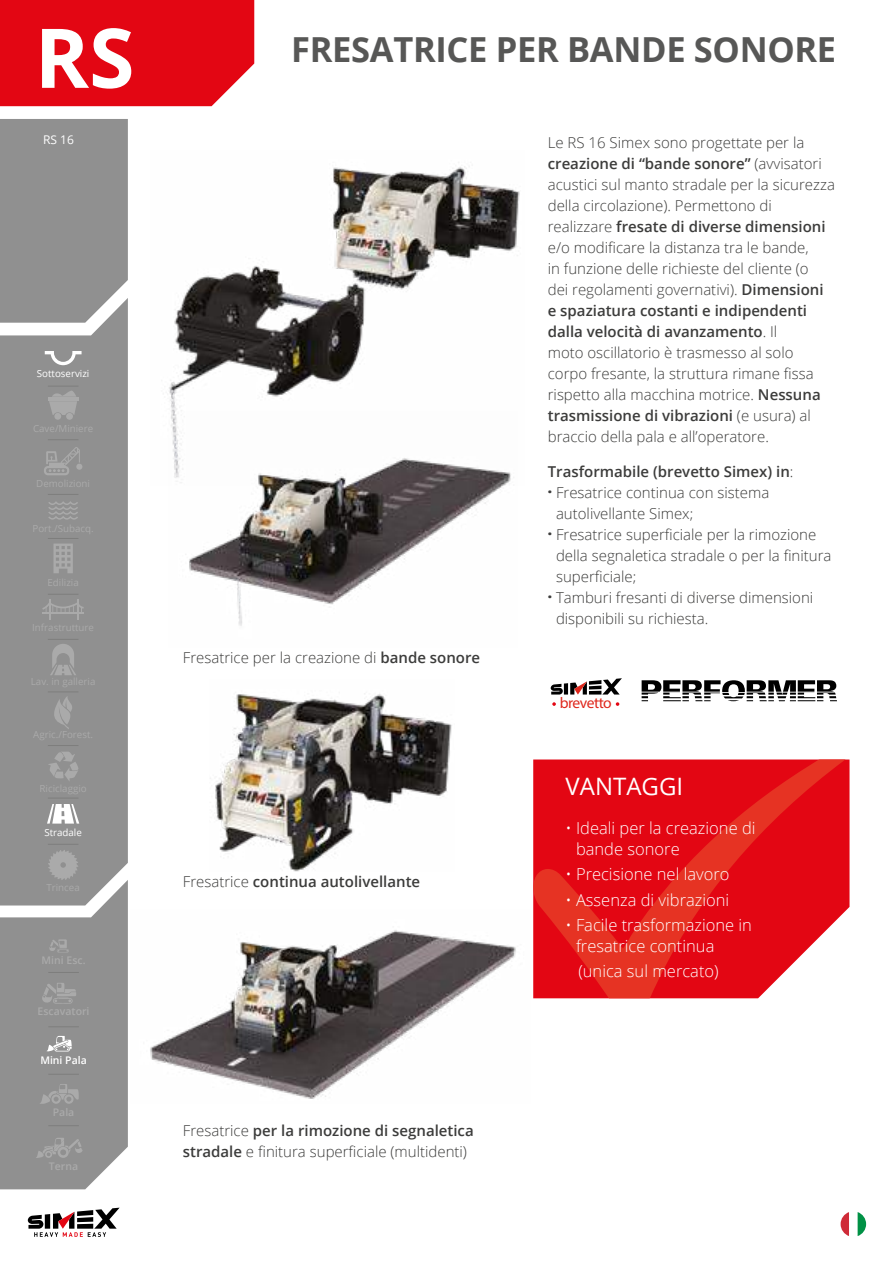
<style>
.page{position:relative;width:893px;height:1263px;background:#fff}
.page>*{position:absolute;margin:0;border:0;box-sizing:border-box;transform-origin:0 0}
.t1{font:700 82.5px "Open Sans";color:#fff}
.t2{font:700 34.5px "Open Sans";letter-spacing:-.01em;color:#575756}
.t3{font:24px "Open Sans";color:#fff}
.t4{font:300 16.5px/21px "Open Sans";color:#fff}
.t5{font:15.6px "Myriad Pro";letter-spacing:-.03em;color:#df271c}
.t6{font:300 15px/21px "Open Sans";color:#3c3c3b}
.t7{font:600 15px "Open Sans";color:#3c3c3b}
.t8{font:12px "Open Sans";color:#fff}
.t9{font:600 10.5px "Open Sans";color:#aaa}
.t10{font:600 10.5px "Open Sans";color:#fff}
.t11{font:9.75px "Open Sans";color:#fff}
.s1{font-weight:600}
.s2{font-weight:300}
</style>
<div class="page">
<div style="left:0;top:323px;width:128px;height:527px;background:#909090"></div>
<svg style="left:28px;top:1207px;width:92px;height:30px"></svg>
<svg style="left:533px;top:759px;width:315px;height:239px;background:#e51d23"></svg>
<div style="left:0;top:119px;width:128px;height:204px;background:#909090"></div>
<div style="left:0;top:0;width:254px;height:106px;background:#e30613"></div>
<hr style="left:48px;top:386px;width:30px;height:1px;background:#7e7e7d">
<hr style="left:48px;top:439px;width:30px;height:1px;background:#7e7e7d">
<hr style="left:48px;top:494px;width:30px;height:1px;background:#7e7e7d">
<hr style="left:48px;top:538px;width:30px;height:1px;background:#7e7e7d">
<hr style="left:48px;top:594px;width:30px;height:1px;background:#7e7e7d">
<hr style="left:48px;top:639px;width:30px;height:1px;background:#7e7e7d">
<hr style="left:48px;top:692px;width:30px;height:1px;background:#7e7e7d">
<hr style="left:48px;top:745px;width:30px;height:1px;background:#7e7e7d">
<hr style="left:48px;top:798px;width:30px;height:1px;background:#7e7e7d">
<hr style="left:48px;top:844px;width:30px;height:1px;background:#7e7e7d">
<svg style="left:45px;top:351px;width:37px;height:14px"></svg>
<svg style="left:44px;top:447px;width:38px;height:28px"></svg>
<svg style="left:48px;top:501px;width:30px;height:19px"></svg>
<svg style="left:53px;top:543px;width:20px;height:30px"></svg>
<hr style="left:49px;top:599px;width:2px;height:21px;background:#aaa">
<hr style="left:77px;top:599px;width:2px;height:21px;background:#aaa">
<hr style="left:43px;top:612px;width:41px;height:2px;background:#aaa">
<svg style="left:42px;top:602px;width:42px;height:11px"></svg>
<svg style="left:50px;top:644px;width:26px;height:31px"></svg>
<svg style="left:48px;top:696px;width:30px;height:33px"></svg>
<svg style="left:48px;top:752px;width:31px;height:30px"></svg>
<svg style="left:47px;top:804px;width:32px;height:19px"></svg>
<svg style="left:0;top:850px;width:128px;height:339px;background:#989898"></svg>
<hr style="left:48px;top:397px;width:31px;height:4px;background:#aaa">
<svg style="left:49px;top:391px;width:28px;height:29px"></svg>
<svg style="left:642px;top:680px;width:195px;height:21px"></svg>
<svg style="left:551px;top:678px;width:71px;height:16px"></svg>
<svg style="left:552px;top:702px;width:4px;height:4px"></svg>
<svg style="left:616px;top:702px;width:3px;height:4px"></svg>
<img style="left:169px;top:166px;width:351px;height:245px">
<img style="left:210px;top:693px;width:242px;height:178px">
<img style="left:150px;top:930px;width:366px;height:169px">
<img style="left:171px;top:411px;width:340px;height:215px">
<svg style="left:841px;top:1212px;width:25px;height:24px"></svg>
<h1 class="t1" style="left:35px;top:0;width:101px">RS</h1>
<p class="t8" style="left:43px;top:131px;width:32px">RS 16</p>
<p class="t11" style="left:37px;top:367px;width:54px">Sottoservizi</p>
<p class="t11" style="left:44px;top:826px;width:39px">Stradale</p>
<p class="t9" style="left:42px;top:953px;width:46px">Mini Esc.</p>
<p class="t9" style="left:38px;top:1004px;width:53px">Escavatori</p>
<p class="t10" style="left:40px;top:1053px;width:48px">Mini Pala</p>
<p class="t9" style="left:53px;top:1105px;width:23px">Pala</p>
<p class="t9" style="left:49px;top:1159px;width:31px">Terna</p>
<h2 class="t2" style="left:291px;top:25px;width:546px">FRESATRICE PER BANDE SONORE</h2>
<p class="t6" style="left:183px;top:647px;width:299px">Fresatrice per la creazione di <span class="s1">bande sonore</span></p>
<p class="t7" style="left:183px;top:871px;width:239px"><span class="s2">Fresatrice</span> continua autolivellante</p>
<p class="t6" style="left:183px;top:1119px;width:292px">Fresatrice <span class="s1">per la rimozione di segnaletica stradale</span> e finitura superficiale (multidenti)</p>
<p class="t6" style="left:548px;top:132px;width:289px">Le RS 16 Simex sono progettate per la <span class="s1">creazione di “bande sonore”</span> (avvisatori acustici sul manto stradale per la sicurezza della circolazione). Permettono di realizzare <span class="s1">fresate di diverse dimensioni </span>e/o modificare la distanza tra le bande,<br>in funzione delle richieste del cliente (o<br>dei regolamenti governativi). <span class="s1">Dimensioni e spaziatura costanti e indipendenti dalla velocità di avanzamento</span>. Il<br>moto oscillatorio è trasmesso al solo corpo fresante, la struttura rimane fissa rispetto alla macchina motrice. <span class="s1">Nessuna trasmissione di vibrazioni</span> (e usura) al braccio della pala e all’operatore.</p>
<p class="t7" style="left:548px;top:461px;width:247px">Trasformabile (brevetto Simex) in<span class="s2">:</span></p>
<p class="t6" style="left:548px;top:481px;width:223px"><sup>.</sup> Fresatrice continua con sistema</p>
<p class="t6" style="left:556px;top:502px;width:139px">autolivellante Simex;</p>
<p class="t6" style="left:548px;top:523px;width:270px"><sup>.</sup> Fresatrice superficiale per la rimozione</p>
<p class="t6" style="left:556px;top:544px;width:277px">della segnaletica stradale o per la finitura</p>
<p class="t6" style="left:556px;top:565px;width:82px">superficiale;</p>
<p class="t6" style="left:548px;top:586px;width:267px"><sup>.</sup> Tamburi fresanti di diverse dimensioni</p>
<p class="t6" style="left:556px;top:607px;width:154px">disponibili su richiesta.</p>
<p class="t5" style="left:560px;top:693px;width:54px">brevetto</p>
<h3 class="t3" style="left:565px;top:770px;width:119px">VANTAGGI</h3>
<p class="t4" style="left:576px;top:817px;width:181px;text-indent:-10px">• Ideali per la creazione di bande sonore</p>
<p class="t4" style="left:565px;top:863px;width:165px">• Precisione nel lavoro</p>
<p class="t4" style="left:565px;top:888px;width:165px">• Assenza di vibrazioni</p>
<p class="t4" style="left:576px;top:914px;width:177px;text-indent:-10px">• Facile trasformazione in fresatrice continua</p>
<p class="t4" style="left:578px;top:960px;width:142px">(unica sul mercato)</p>
</div>
